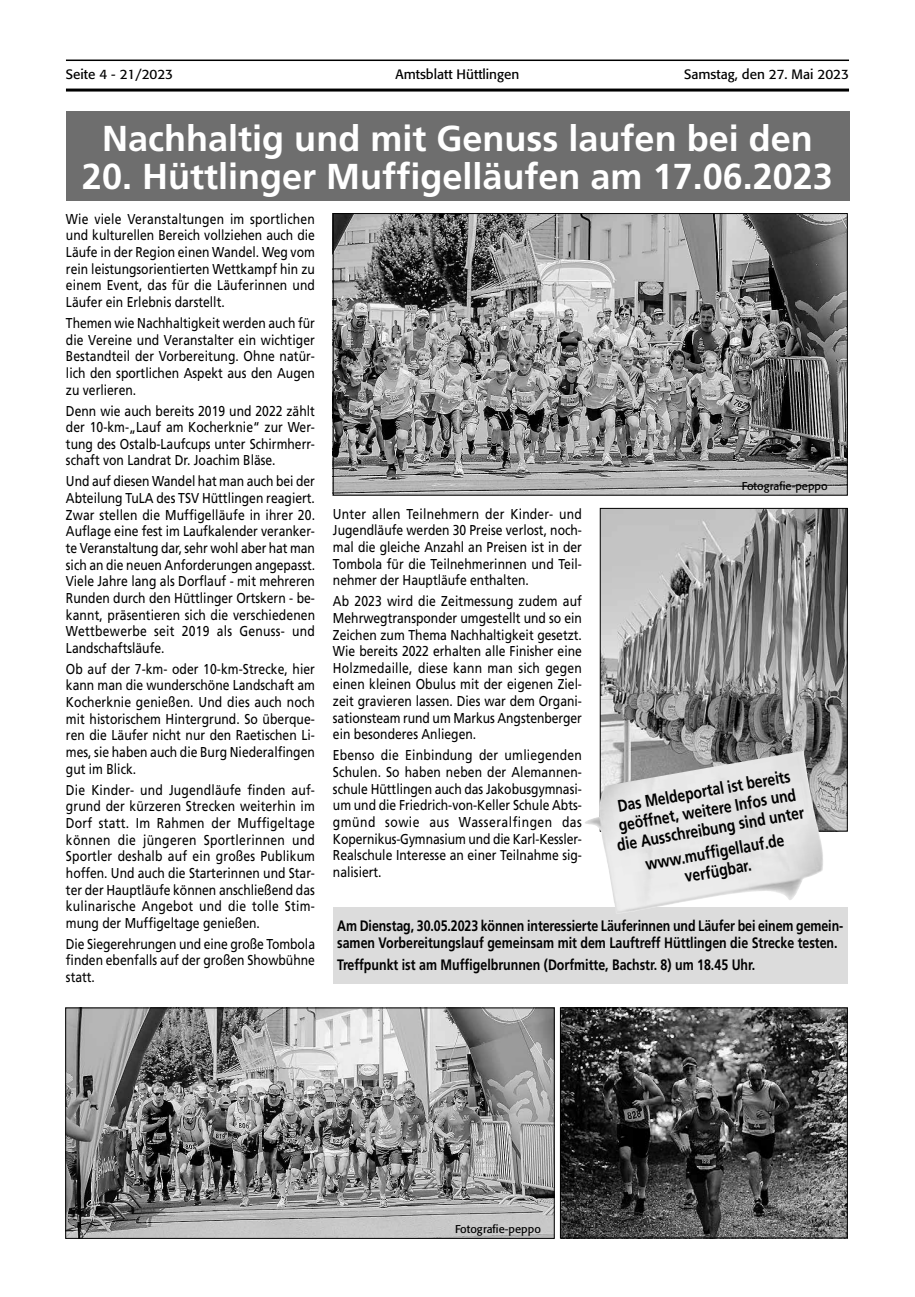
<style>
.page{position:relative;width:915px;height:1297px;background:#fff}
.page>*{position:absolute;margin:0;border:0;box-sizing:border-box;transform-origin:0 0}
.t1{font:700 36px "Frutiger";color:#fff}
.t2{font:700 16.8px/19px "Frutiger";color:#000;text-align:center;scale:.82 1}
.t3{font:700 15.15px/17.1px "Frutiger";color:#000;scale:.82 1}
.t4{font:14.25px/16.6px "Frutiger";color:#000;text-align:justify;scale:.85 1}
.t5{font:13.5px "Formata";color:#000}
.t6{font:11.25px "Formata";color:#000}
</style>
<div class="page">
<hr style="left:66px;top:60px;width:782px;height:1px;background:#000">
<hr style="left:66px;top:89px;width:782px;height:3px;background:#000">
<div style="left:66px;top:111px;width:782px;height:90px;background:#6e6e6e"></div>
<img style="left:335px;top:215px;width:510px;height:278px">
<div style="left:333px;top:213px;width:514px;height:282px;border:1px solid #000"></div>
<img style="left:601px;top:510px;width:244px;height:319px">
<div style="left:599px;top:508px;width:248px;height:323px;border:1px solid #000"></div>
<img style="left:67px;top:1010px;width:485px;height:226px">
<img style="left:562px;top:1010px;width:283px;height:226px">
<div style="left:560px;top:1008px;width:287px;height:230px;border:1px solid #000"></div>
<div style="left:333px;top:907px;width:514px;height:76px;background:#dcdcdc"></div>
<img style="left:585px;top:786px;width:39px;height:125px">
<p class="t5" style="left:66px;top:66px;width:108px">Seite 4 - 21/2023</p>
<p class="t5" style="left:395px;top:66px;width:125px">Amtsblatt Hüttlingen</p>
<p class="t5" style="left:683px;top:66px;width:166px">Samstag, den 27. Mai 2023</p>
<h1 class="t1" style="left:102px;top:117px;width:712px">Nachhaltig und mit Genuss laufen bei den</h1>
<h1 class="t1" style="left:82px;top:155px;width:752px">20. Hüttlinger Muffigelläufen am 17.06.2023</h1>
<p class="t4" style="left:66px;top:210px;width:294px">Wie viele Veranstaltungen im sportlichen und kulturellen Bereich vollziehen auch die Läufe in der Region einen Wandel. Weg vom rein leistungsorientierten Wettkampf hin zu einem Event, das für die Läuferinnen und Läufer ein Erlebnis darstellt.</p>
<p class="t4" style="left:66px;top:315px;width:294px">Themen wie Nachhaltigkeit werden auch für die Vereine und Veranstalter ein wichtiger Bestandteil der Vorbereitung. Ohne natür&shy;lich den sportlichen Aspekt aus den Augen zu verlieren.</p>
<p class="t4" style="left:66px;top:402px;width:294px">Denn wie auch bereits 2019 und 2022 zählt der 10-km-„Lauf am Kocherknie“ zur Wer&shy;tung des Ostalb-Laufcups unter Schirmherr&shy;schaft von Landrat Dr. Joachim Bläse.</p>
<p class="t4" style="left:66px;top:473px;width:294px">Und auf diesen Wandel hat man auch bei der Abteilung TuLA des TSV Hüttlingen reagiert.<br>Zwar stellen die Muffigelläufe in ihrer 20.<br>Auflage eine fest im Laufkalender veranker&shy;te Veranstaltung dar, sehr wohl aber hat man sich an die neuen Anforderungen angepasst.<br>Viele Jahre lang als Dorflauf - mit mehreren Runden durch den Hüttlinger Ortskern - be&shy;kannt, präsentieren sich die verschiedenen Wettbewerbe seit 2019 als Genuss- und Landschaftsläufe.</p>
<p class="t4" style="left:66px;top:660px;width:294px">Ob auf der 7-km- oder 10-km-Strecke, hier kann man die wunderschöne Landschaft am Kocherknie genießen. Und dies auch noch mit historischem Hintergrund. So überque&shy;ren die Läufer nicht nur den Raetischen Li&shy;mes, sie haben auch die Burg Niederalfingen gut im Blick.</p>
<p class="t4" style="left:66px;top:781px;width:294px">Die Kinder- und Jugendläufe finden auf&shy;grund der kürzeren Strecken weiterhin im Dorf statt. Im Rahmen der Muffigeltage können die jüngeren Sportlerinnen und Sportler deshalb auf ein großes Publikum hoffen. Und auch die Starterinnen und Star&shy;ter der Hauptläufe können anschließend das kulinarische Angebot und die tolle Stim&shy;mung der Muffigeltage genießen.</p>
<p class="t4" style="left:66px;top:935px;width:294px">Die Siegerehrungen und eine große Tombola finden ebenfalls auf der großen Showbühne statt.</p>
<p class="t4" style="left:333px;top:505px;width:294px">Unter allen Teilnehmern der Kinder- und Jugendläufe werden 30 Preise verlost, noch&shy;mal die gleiche Anzahl an Preisen ist in der Tombola für die Teilnehmerinnen und Teil&shy;nehmer der Hauptläufe enthalten.</p>
<p class="t4" style="left:333px;top:593px;width:294px">Ab 2023 wird die Zeitmessung zudem auf Mehrwegtransponder umgestellt und so ein Zeichen zum Thema Nachhaltigkeit gesetzt.<br>Wie bereits 2022 erhalten alle Finisher eine Holzmedaille, diese kann man sich gegen einen kleinen Obulus mit der eigenen Ziel&shy;zeit gravieren lassen. Dies war dem Organi&shy;sationsteam rund um Markus Angstenberger ein besonderes Anliegen.</p>
<p class="t4" style="left:333px;top:747px;width:294px">Ebenso die Einbindung der umliegenden Schulen. So haben neben der Alemannen&shy;schule Hüttlingen auch das Jakobusgymnasi&shy;um und die Friedrich-von-Keller Schule Abts&shy;gmünd sowie aus Wasseralfingen das Kopernikus-Gymnasium und die Karl-Kessler-Realschule Interesse an einer Teilnahme sig&shy;nalisiert.</p>
<p class="t6" style="left:741px;top:479px;width:87px">Fotografie-peppo</p>
<p class="t2" style="left:608px;top:798px;width:233px;rotate:-10deg">Das Meldeportal ist bereits geöffnet, weitere Infos und die Ausschreibung sind unter</p>
<p class="t2" style="left:643px;top:855px;width:173px;rotate:-10deg">www.muffi gellauf.de verfügbar.</p>
<p class="t3" style="left:337px;top:917px;width:618px">Am Dienstag, 30.05.2023 können interessierte Läuferinnen und Läufer bei einem gemein&shy;samen Vorbereitungslauf gemeinsam mit dem Lauftreff Hüttlingen die Strecke testen.</p>
<p class="t3" style="left:337px;top:956px;width:511px">Treffpunkt ist am Muffigelbrunnen (Dorfmitte, Bachstr. 8) um 18.45 Uhr.</p>
<p class="t6" style="left:455px;top:1222px;width:87px">Fotografie-peppo</p>
</div>
